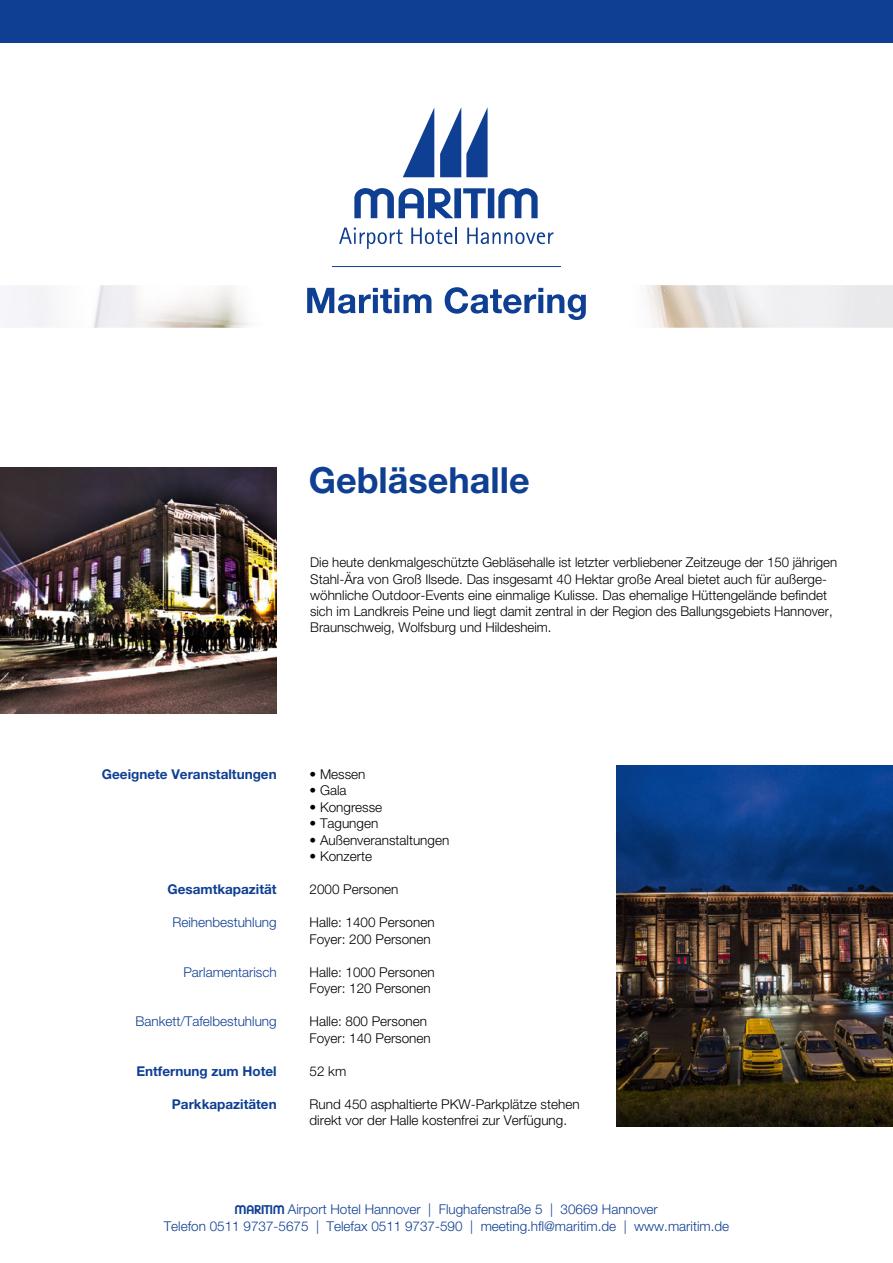
<style>
.page{position:relative;width:893px;height:1263px;background:#fff}
.page>*{position:absolute;margin:0;border:0;box-sizing:border-box;transform-origin:0 0}
.t1{font:700 36px "Helvetica Neue LT Pro";color:#0f3f93}
.t2{font:300 13.5px/16.2px "Helvetica Neue LT Pro";color:#000}
.t3{font:300 13.5px/16.5px "Helvetica Neue LT Pro";color:#0f3f93;text-align:center}
.t4{font:700 13.5px "Helvetica Neue LT Pro";color:#0f3f93}
.s1{font-family:"Maritim Plain";font-weight:400}
</style>
<div class="page">
<div style="left:0;top:0;width:893px;height:43px;background:#0f3f93"></div>
<img style="left:0;top:468px;width:277px;height:245px">
<img style="left:617px;top:765px;width:276px;height:361px">
<img style="left:4px;top:285px;width:889px;height:43px">
<img style="left:236px;top:285px;width:421px;height:43px">
<hr style="left:332px;top:266px;width:229px;height:1px;background:#0f3f93">
<svg style="left:307px;top:288px;width:124px;height:26px"></svg>
<svg style="left:445px;top:287px;width:141px;height:33px"></svg>
<svg style="left:403px;top:108px;width:31px;height:69px"></svg>
<svg style="left:440px;top:107px;width:48px;height:70px"></svg>
<svg style="left:354px;top:188px;width:184px;height:30px"></svg>
<svg style="left:339px;top:228px;width:64px;height:21px"></svg>
<svg style="left:411px;top:228px;width:46px;height:16px"></svg>
<svg style="left:467px;top:228px;width:86px;height:16px"></svg>
<h1 class="t1" style="left:309px;top:458px;width:223px">Gebläsehalle</h1>
<p class="t2" style="left:310px;top:554px;width:528px">Die heute denkmalgeschützte Gebläsehalle ist letzter verbliebener Zeitzeuge der 150 jährigen Stahl-Ära von Groß Ilsede. Das insgesamt 40 Hektar große Areal bietet auch für außerge&shy;wöhnliche Outdoor-Events eine einmalige Kulisse. Das ehemalige Hüttengelände befindet sich im Landkreis Peine und liegt damit zentral in der Region des Ballungsgebiets Hannover, Braunschweig, Wolfsburg und Hildesheim.</p>
<p class="t4" style="left:102px;top:765px;width:176px">Geeignete Veranstaltungen</p>
<p class="t4" style="left:167px;top:881px;width:111px">Gesamtkapazität</p>
<p class="t3" style="left:172px;top:914px;width:106px">Reihenbestuhlung</p>
<p class="t3" style="left:183px;top:963px;width:95px">Parlamentarisch</p>
<p class="t3" style="left:135px;top:1013px;width:143px">Bankett/Tafelbestuhlung</p>
<p class="t4" style="left:136px;top:1062px;width:142px">Entfernung zum Hotel</p>
<p class="t4" style="left:172px;top:1095px;width:106px">Parkkapazitäten</p>
<p class="t2" style="left:309px;top:765px;width:57px">• Messen</p>
<p class="t2" style="left:309px;top:782px;width:39px">• Gala</p>
<p class="t2" style="left:309px;top:798px;width:74px">• Kongresse</p>
<p class="t2" style="left:309px;top:815px;width:70px">• Tagungen</p>
<p class="t2" style="left:309px;top:831px;width:141px">• Außenveranstaltungen</p>
<p class="t2" style="left:309px;top:848px;width:64px">• Konzerte</p>
<p class="t2" style="left:309px;top:881px;width:91px">2000 Personen</p>
<p class="t2" style="left:309px;top:914px;width:127px">Halle: 1400 Personen<br>Foyer: 200 Personen</p>
<p class="t2" style="left:309px;top:963px;width:127px">Halle: 1000 Personen<br>Foyer: 120 Personen</p>
<p class="t2" style="left:309px;top:1013px;width:123px">Halle: 800 Personen<br>Foyer: 140 Personen</p>
<p class="t2" style="left:309px;top:1062px;width:38px">52 km</p>
<p class="t2" style="left:309px;top:1095px;width:272px">Rund 450 asphaltierte PKW-Parkplätze stehen direkt vor der Halle kostenfrei zur Verfügung.</p>
<p class="t3" style="left:164px;top:1201px;width:567px"><span class="s1">M</span> Airport Hotel Hannover | Flughafenstraße 5 | 30669 Hannover<br>Telefon 0511 9737-5675 | Telefax 0511 9737-590 | meeting.hfl@maritim.de | www.maritim.de</p>
</div>
